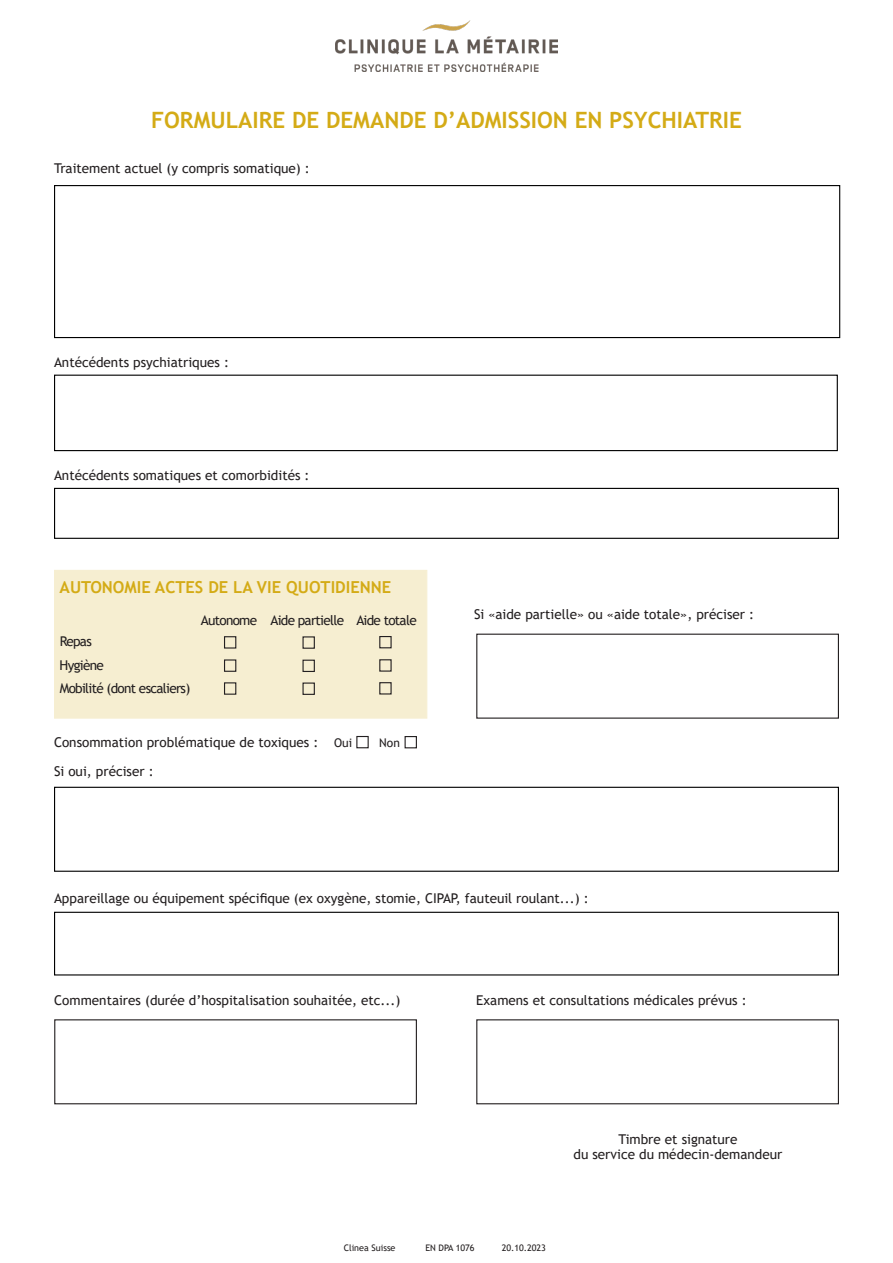
<style>
.page{position:relative;width:893px;height:1263px;background:#fff}
.page>*{position:absolute;margin:0;border:0;box-sizing:border-box;transform-origin:0 0}
.t1{font:700 22.5px "Trebuchet MS";color:#d4ab16}
.t2{font:700 16.5px "Trebuchet MS";color:#d4ab16}
.t3{font:13.5px/15px "Trebuchet MS";color:#231f20;text-align:center}
.t4{font:13.5px/24.3px "Trebuchet MS";letter-spacing:-.05em;color:#231f20}
.t5{font:12px "Trebuchet MS";color:#231f20}
.t6{font:9px "Trebuchet MS";color:#231f20}
.s1{font-size:12px}
</style>
<div class="page">
<div style="left:54px;top:1019px;width:363px;height:85px;border:1px solid #231f20"></div>
<div style="left:54px;top:488px;width:785px;height:51px;border:1px solid #000"></div>
<div style="left:356px;top:736px;width:13px;height:12px;border:1px solid #231f20"></div>
<div style="left:405px;top:736px;width:12px;height:12px;border:1px solid #231f20"></div>
<div style="left:54px;top:787px;width:785px;height:85px;border:1px solid #000"></div>
<div style="left:54px;top:912px;width:785px;height:63px;border:1px solid #000"></div>
<div style="left:54px;top:375px;width:784px;height:76px;border:1px solid #000"></div>
<img style="left:335px;top:20px;width:223px;height:52px">
<div style="left:54px;top:185px;width:786px;height:153px;border:1px solid #000"></div>
<div style="left:54px;top:570px;width:373px;height:149px;background:#f6eed1"></div>
<div style="left:224px;top:636px;width:12px;height:12px;border:1px solid #231f20"></div>
<div style="left:302px;top:636px;width:13px;height:13px;border:1px solid #231f20"></div>
<div style="left:224px;top:659px;width:12px;height:13px;border:1px solid #231f20"></div>
<div style="left:302px;top:660px;width:13px;height:12px;border:1px solid #231f20"></div>
<div style="left:224px;top:682px;width:12px;height:13px;border:1px solid #231f20"></div>
<div style="left:302px;top:682px;width:13px;height:13px;border:1px solid #231f20"></div>
<div style="left:476px;top:1019px;width:363px;height:85px;border:1px solid #231f20"></div>
<div style="left:379px;top:636px;width:13px;height:12px;border:1px solid #231f20"></div>
<div style="left:379px;top:659px;width:13px;height:13px;border:1px solid #231f20"></div>
<div style="left:379px;top:682px;width:13px;height:12px;border:1px solid #231f20"></div>
<div style="left:476px;top:634px;width:363px;height:85px;border:1px solid #231f20"></div>
<h1 class="t1" style="left:151px;top:106px;width:592px">FORMULAIRE DE DEMANDE D’ADMISSION EN PSYCHIATRIE</h1>
<p class="t3" style="left:54px;top:160px;width:257px">Traitement actuel (y compris somatique) :</p>
<p class="t3" style="left:54px;top:355px;width:177px">Antécédents psychiatriques :</p>
<p class="t3" style="left:54px;top:468px;width:257px">Antécédents somatiques et comorbidités :</p>
<p class="t2" style="left:60px;top:577px;width:333px">AUTONOMIE ACTES DE LA VIE QUOTIDIENNE</p>
<p class="t4" style="left:60px;top:629px;width:46px">Repas<br>Hygiène</p>
<p class="t4" style="left:60px;top:676px;width:132px">Mobilité (dont escaliers)</p>
<p class="t4" style="left:201px;top:608px;width:217px">Autonome Aide partielle Aide totale</p>
<p class="t3" style="left:474px;top:607px;width:282px">Si «aide partielle» ou «aide totale», préciser :</p>
<p class="t3" style="left:54px;top:734px;width:300px">Consommation problématique de toxiques : <span class="s1">Oui</span></p>
<p class="t5" style="left:379px;top:735px;width:22px">Non</p>
<p class="t3" style="left:54px;top:763px;width:101px">Si oui, préciser :</p>
<p class="t3" style="left:54px;top:891px;width:536px">Appareillage ou équipement spécifique (ex oxygène, stomie, CIPAP, fauteuil roulant...) :</p>
<p class="t3" style="left:54px;top:992px;width:348px">Commentaires (durée d’hospitalisation souhaitée, etc...)</p>
<p class="t3" style="left:476px;top:992px;width:272px">Examens et consultations médicales prévus :</p>
<p class="t3" style="left:573px;top:1132px;width:210px">Timbre et signature<br>du service du médecin-demandeur</p>
<p class="t6" style="left:344px;top:1241px;width:53px">Clinea Suisse</p>
<p class="t6" style="left:425px;top:1241px;width:51px">EN DPA 1076</p>
<p class="t6" style="left:502px;top:1241px;width:46px">20.10.2023</p>
</div>
